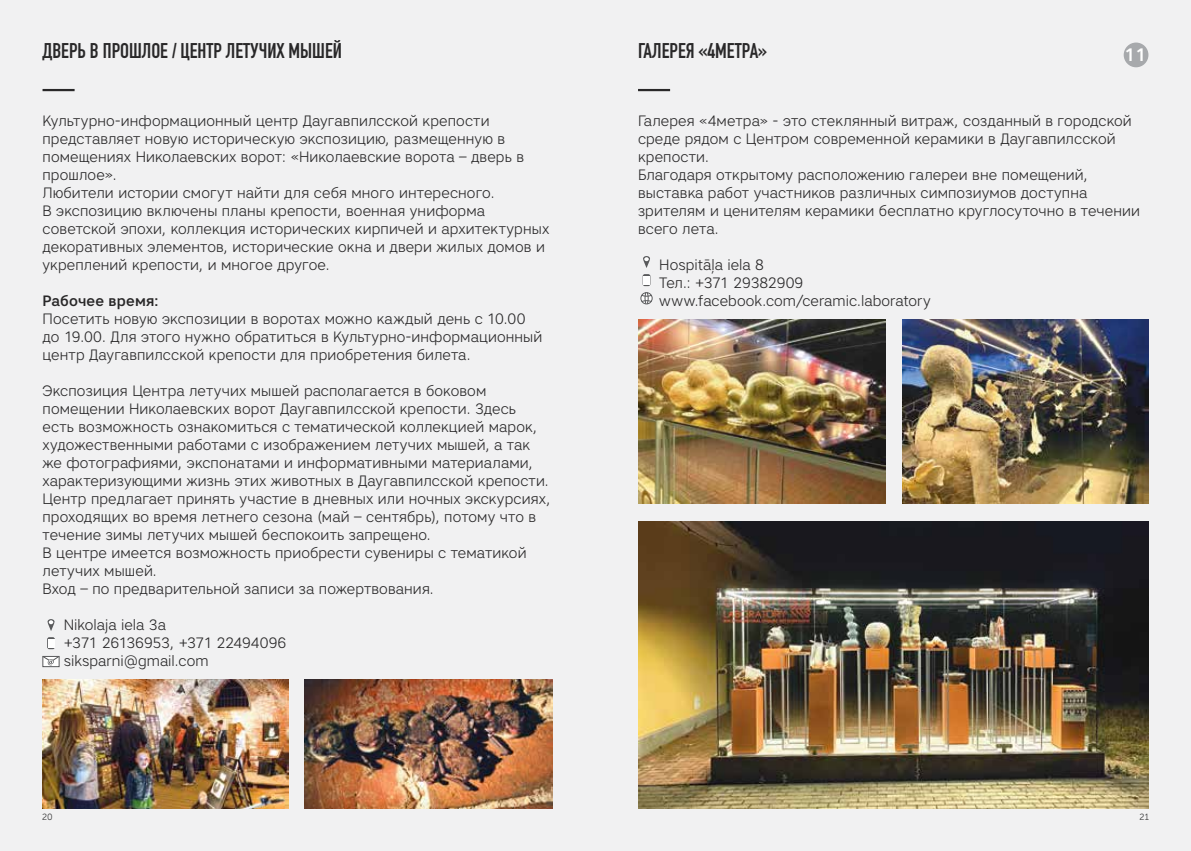
<style>
.page{position:relative;width:1191px;height:851px;background:#fff}
.page>*{position:absolute;margin:0;border:0;box-sizing:border-box;transform-origin:0 0}
.t1{font:700 21px "DIN Condensed";color:#292829}
.t2{font:500 18px "Artico";color:#fff}
.t3{font:300 15px/18px "Artico";letter-spacing:.01em;color:#292829}
.t4{font:500 15px "Artico";letter-spacing:.01em;color:#292829}
.t5{font:9px "Museo Sans Cyrl 300";color:#383839}
</style>
<div class="page">
<div style="left:0;top:0;width:1191px;height:850px;background:#f1f1f2"></div>
<hr style="left:43px;top:89px;width:32px;height:2px;background:#292829">
<hr style="left:638px;top:89px;width:32px;height:2px;background:#292829">
<img style="left:305px;top:679px;width:248px;height:129px">
<img style="left:43px;top:679px;width:245px;height:129px">
<svg style="left:48px;top:619px;width:7px;height:12px"></svg>
<svg style="left:47px;top:637px;width:8px;height:12px"></svg>
<svg style="left:43px;top:665px;width:16px;height:1px"></svg>
<svg style="left:42px;top:656px;width:18px;height:9px"></svg>
<svg style="left:643px;top:256px;width:7px;height:12px"></svg>
<div style="left:640px;top:292px;width:12px;height:12px;border:1px solid #58595b;border-radius:50%"></div>
<svg style="left:641px;top:292px;width:11px;height:12px"></svg>
<svg style="left:642px;top:274px;width:8px;height:12px"></svg>
<img style="left:638px;top:320px;width:247px;height:184px">
<img style="left:638px;top:521px;width:510px;height:287px">
<img style="left:902px;top:320px;width:246px;height:184px">
<div style="left:1123px;top:43px;width:25px;height:24px;background:#a7a9ac;border-radius:50%"></div>
<h1 class="t1" style="left:43px;top:36px;width:301px">ДВЕРЬ В ПРОШЛОЕ / ЦЕНТР ЛЕТУЧИХ МЫШЕЙ</h1>
<h1 class="t1" style="left:638px;top:36px;width:131px">ГАЛЕРЕЯ «4МЕТРА»</h1>
<p class="t2" style="left:1124px;top:43px;width:24px">11</p>
<p class="t3" style="left:43px;top:111px;width:508px">Культурно-информационный центр Даугавпилсской крепости представляет новую историческую экспозицию, размещенную в помещениях Николаевских ворот: «Николаевские ворота – дверь в прошлое».<br>Любители истории смогут найти для себя много интересного.<br>В экспозицию включены планы крепости, военная униформа советской эпохи, коллекция исторических кирпичей и архитектурных декоративных элементов, исторические окна и двери жилых домов и укреплений крепости, и многое другое.</p>
<p class="t4" style="left:43px;top:291px;width:118px">Рабочее время:</p>
<p class="t3" style="left:43px;top:309px;width:501px">Посетить новую экспозиции в воротах можно каждый день с 10.00 до 19.00. Для этого нужно обратиться в Культурно-информационный центр Даугавпилсской крепости для приобретения билета.</p>
<p class="t3" style="left:43px;top:381px;width:509px">Экспозиция Центра летучих мышей располагается в боковом помещении Николаевских ворот Даугавпилсской крепости. Здесь есть возможность ознакомиться с тематической коллекцией марок, художественными работами с изображением летучих мышей, а так же фотографиями, экспонатами и информативными материалами, характеризующими жизнь этих животных в Даугавпилсской крепости.<br>Центр предлагает принять участие в дневных или ночных экскурсиях, проходящих во время летнего сезона (май – сентябрь), потому что в течение зимы летучих мышей беспокоить запрещено.<br>В центре имеется возможность приобрести сувениры с тематикой летучих мышей.<br>Вход – по предварительной записи за пожертвования.</p>
<p class="t3" style="left:64px;top:615px;width:224px">Nikolaja iela 3a<br>+371 26136953, +371 22494096 siksparni@gmail.com</p>
<p class="t3" style="left:638px;top:111px;width:503px">Галерея «4метра» - это стеклянный витраж, созданный в городской среде рядом с Центром современной керамики в Даугавпилсской крепости.<br>Благодаря открытому расположению галереи вне помещений, выставка работ участников различных симпозиумов доступна зрителям и ценителям керамики бесплатно круглосуточно в течении всего лета.</p>
<p class="t3" style="left:659px;top:255px;width:273px">Hospitāļa iela 8<br>Тел.: +371 29382909 www.facebook.com/ceramic.laboratory</p>
<p class="t5" style="left:42px;top:811px;width:12px">20</p>
<p class="t5" style="left:1139px;top:811px;width:11px">21</p>
</div>
